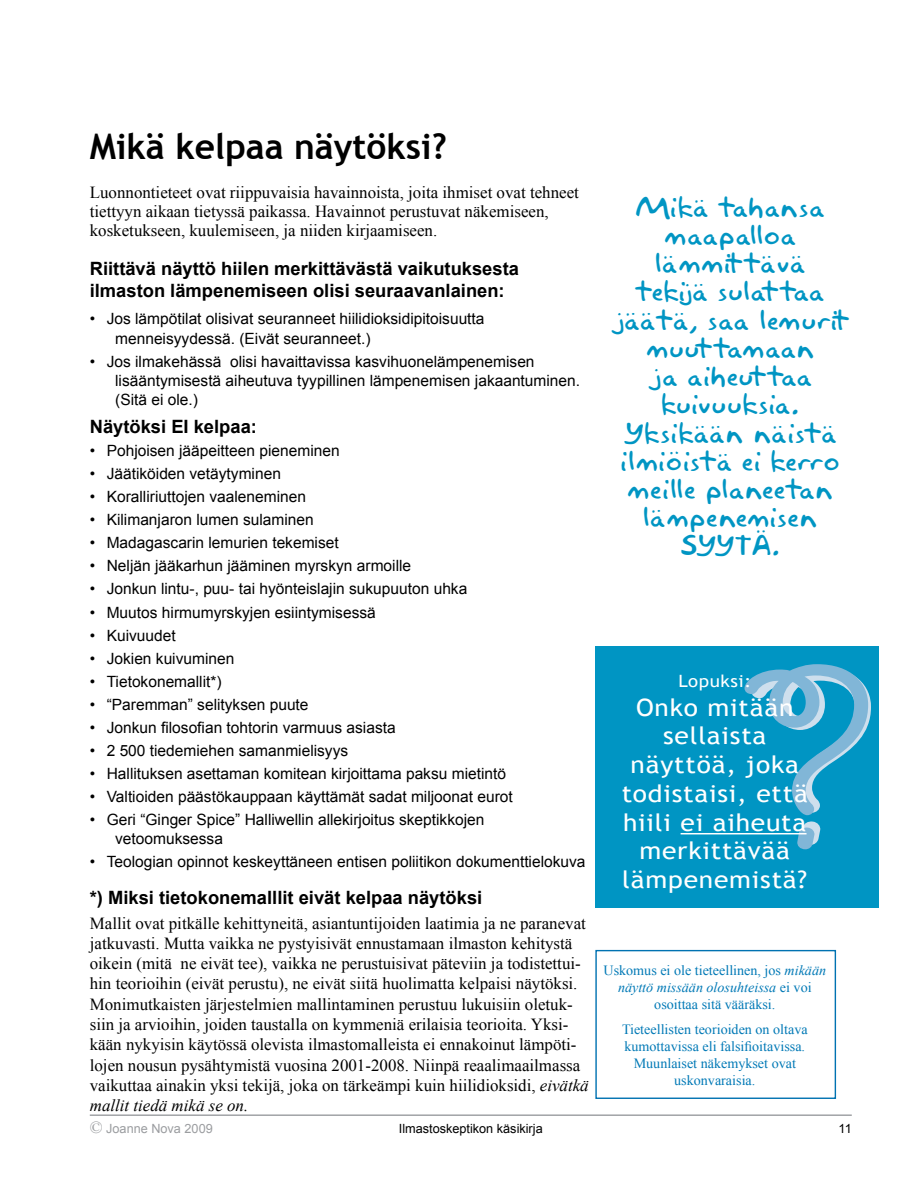
<style>
.page{position:relative;width:918px;height:1188px;background:#fff}
.page>*{position:absolute;margin:0;border:0;box-sizing:border-box;transform-origin:0 0}
.t1{font:282.15px "Giddyup Std";color:#81b6d7;scale:1.1 1}
.t2{font:700 35.25px "Trebuchet MS";color:#000}
.t3{font:25.35px/28.2px "Akbar Plain";letter-spacing:.02em;color:#0095c3;text-align:center;scale:1.1 1}
.t4{font:24px/28.8px "Trebuchet MS";letter-spacing:.03em;color:#fff;text-align:center;scale:1.1 1}
.t5{font:700 18.3px/22px "Arial";color:#000}
.t6{font:16.95px/20.2px "Times New Roman";color:#000}
.t7{font:16.95px "Trebuchet MS";letter-spacing:.03em;color:#fff;scale:1.1 1}
.t8{font:15.45px/19px "Arial";color:#000}
.t9{font:14.1px/17px "Times New Roman";color:#0079b6;text-align:center}
.t10{font:12.75px "Arial";color:#000}
.t11{font:12.75px "Arial";color:#9b9da0}
.s1{font-style:italic}
.s2{font-family:"Times New Roman";font-size:16.95px}
</style>
<div class="page">
<hr style="left:90px;top:1114px;width:762px;height:2px;background:#9b9da0">
<div style="left:595px;top:646px;width:284px;height:262px;background:#0095c3"></div>
<svg style="left:750px;top:667px;width:121px;height:178px"></svg>
<div style="left:595px;top:950px;width:241px;height:149px;border:1px solid #0072b1"></div>
<hr style="left:681px;top:833px;width:126px;height:1px;background:#fff">
<h2 class="t2" style="left:90px;top:132px;width:359px">Mikä kelpaa näytöksi?</h2>
<p class="t6" style="left:90px;top:185px;width:491px;line-height:19px">Luonnontieteet ovat riippuvaisia havainnoista, joita ihmiset ovat tehneet tiettyyn aikaan tietyssä paikassa. Havainnot perustuvat näkemiseen, kosketukseen, kuulemiseen, ja niiden kirjaamiseen.</p>
<p class="t5" style="left:90px;top:259px;width:431px">Riittävä näyttö hiilen merkittävästä vaikutuksesta ilmaston lämpenemiseen olisi seuraavanlainen:</p>
<p class="t8" style="left:115px;top:311px;width:371px;text-indent:-25px">• Jos lämpötilat olisivat seuranneet hiilidioksidipitoisuutta menneisyydessä. (Eivät seuranneet.)</p>
<p class="t8" style="left:115px;top:353px;width:466px;text-indent:-25px">• Jos ilmakehässä olisi havaittavissa kasvihuonelämpenemisen lisääntymisestä aiheutuva tyypillinen lämpenemisen jakaantuminen. (Sitä ei ole.)</p>
<p class="t5" style="left:90px;top:417px;width:169px">Näytöksi EI kelpaa:</p>
<p class="t8" style="left:90px;top:442px;width:251px">• Pohjoisen jääpeitteen pieneminen</p>
<p class="t8" style="left:90px;top:466px;width:193px">• Jäätiköiden vetäytyminen</p>
<p class="t8" style="left:90px;top:489px;width:218px">• Koralliriuttojen vaaleneminen</p>
<p class="t8" style="left:90px;top:512px;width:225px">• Kilimanjaron lumen sulaminen</p>
<p class="t8" style="left:90px;top:535px;width:250px">• Madagascarin lemurien tekemiset</p>
<p class="t8" style="left:90px;top:558px;width:323px">• Neljän jääkarhun jääminen myrskyn armoille</p>
<p class="t8" style="left:90px;top:581px;width:379px">• Jonkun lintu-, puu- tai hyönteislajin sukupuuton uhka</p>
<p class="t8" style="left:90px;top:604px;width:288px">• Muutos hirmumyrskyjen esiintymisessä</p>
<p class="t8" style="left:90px;top:627px;width:87px">• Kuivuudet</p>
<p class="t8" style="left:90px;top:650px;width:146px">• Jokien kuivuminen</p>
<p class="t8" style="left:90px;top:673px;width:133px">• Tietokonemallit*)</p>
<p class="t8" style="left:90px;top:696px;width:220px">• “Paremman” selityksen puute</p>
<p class="t8" style="left:90px;top:719px;width:307px">• Jonkun filosofian tohtorin varmuus asiasta</p>
<p class="t8" style="left:90px;top:742px;width:260px">• 2 500 tiedemiehen samanmielisyys</p>
<p class="t8" style="left:90px;top:765px;width:418px">• Hallituksen asettaman komitean kirjoittama paksu mietintö</p>
<p class="t8" style="left:90px;top:789px;width:425px">• Valtioiden päästökauppaan käyttämät sadat miljoonat eurot</p>
<p class="t8" style="left:115px;top:812px;width:371px;text-indent:-25px">• Geri “Ginger Spice” Halliwellin allekirjoitus skeptikkojen vetoomuksessa</p>
<p class="t8" style="left:90px;top:854px;width:497px">• Teologian opinnot keskeyttäneen entisen poliitikon dokumenttielokuva</p>
<p class="t5" style="left:90px;top:888px;width:394px">*) Miksi tietokonemalllit eivät kelpaa näytöksi</p>
<p class="t6" style="left:90px;top:914px;width:500px">Mallit ovat pitkälle kehittyneitä, asiantuntijoiden laatimia ja ne paranevat jatkuvasti. Mutta vaikka ne pystyisivät ennustamaan ilmaston kehitystä oikein (mitä ne eivät tee), vaikka ne perustuisivat päteviin ja todistettui&shy;hin teorioihin (eivät perustu), ne eivät siitä huolimatta kelpaisi näytöksi.<br>Monimutkaisten järjestelmien mallintaminen perustuu lukuisiin oletuk&shy;siin ja arvioihin, joiden taustalla on kymmeniä erilaisia teorioita. Yksi&shy;kään nykyisin käytössä olevista ilmastomalleista ei ennakoinut lämpöti&shy;lojen nousun pysähtymistä vuosina 2001-2008. Niinpä reaalimaailmassa vaikuttaa ainakin yksi tekijä, joka on tärkeämpi kuin hiilidioksidi, <span class="s1">eivätkä mallit tiedä mikä se on.</span></p>
<h3 class="t3" style="left:611px;top:194px;width:218px">Mikä tahansa maapalloa lämmittävä<br>tekijä sulattaa jäätä, saa lemurit muuttamaan<br>ja aiheuttaa kuivuuksia.<br>Yksikään näistä ilmiöistä ei kerro meille planeetan lämpenemisen<br>SYYTÄ.</h3>
<h1 class="t1" style="left:740px;top:583px;width:121px">?</h1>
<p class="t7" style="left:678px;top:674px;width:68px">Lopuksi:</p>
<h3 class="t4" style="left:622px;top:695px;width:171px">Onko mitään sellaista näyttöä, joka todistaisi, että hiili ei aiheuta merkittävää lämpenemistä?</h3>
<p class="t9" style="left:604px;top:963px;width:224px">Uskomus ei ole tieteellinen, jos <span class="s1">mikään näyttö missään olosuhteissa</span> ei voi osoittaa sitä vääräksi.</p>
<p class="t9" style="left:622px;top:1022px;width:187px">Tieteellisten teorioiden on oltava kumottavissa eli falsifioitavissa.<br>Muunlaiset näkemykset ovat uskonvaraisia.</p>
<p class="t11" style="left:90px;top:1124px;width:124px"><span class="s2">©</span> Joanne Nova 2009</p>
<p class="t10" style="left:399px;top:1124px;width:145px">Ilmastoskeptikon käsikirja</p>
<p class="t10" style="left:839px;top:1124px;width:15px">11</p>
</div>
